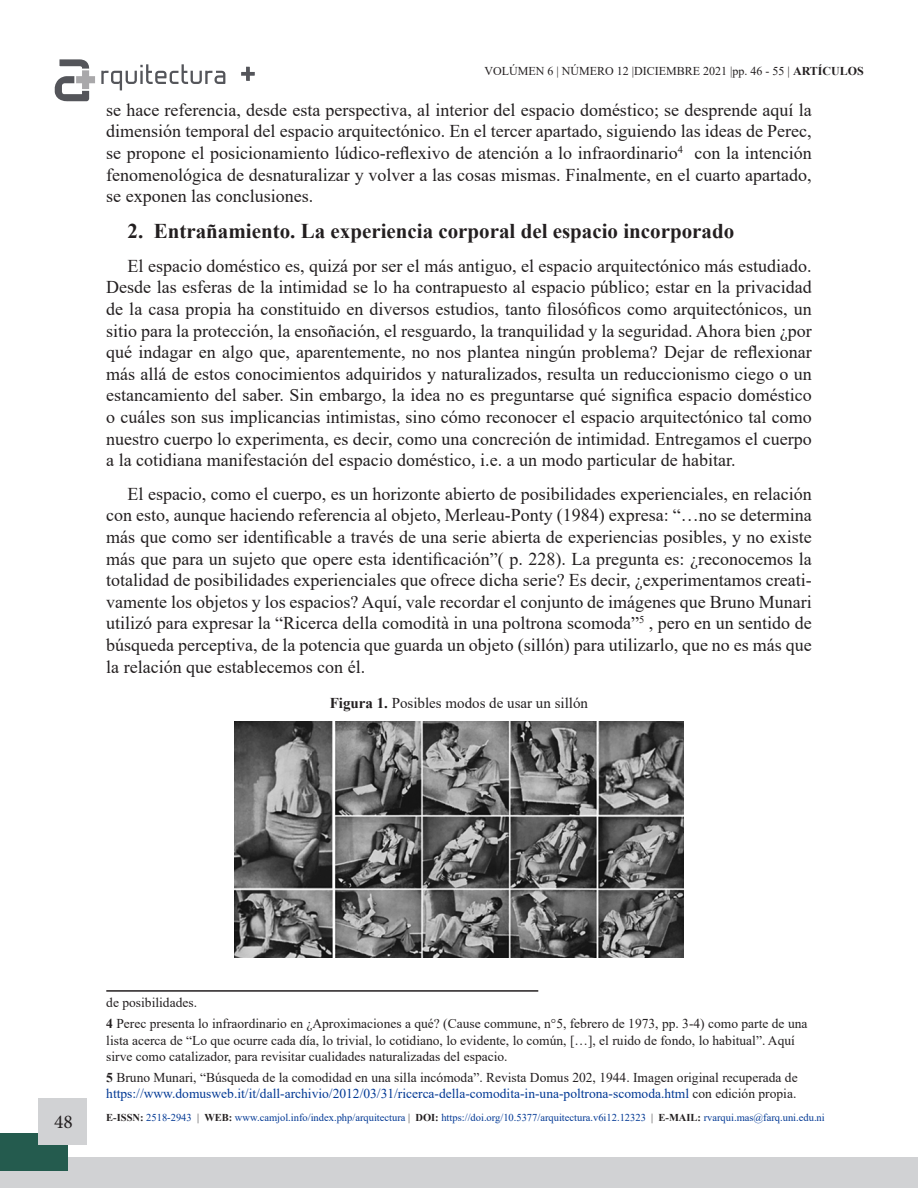
<style>
.page{position:relative;width:918px;height:1188px;background:#fff}
.page>*{position:absolute;margin:0;border:0;box-sizing:border-box;transform-origin:0 0}
.t1{font:700 21px "Times New Roman";color:#231f20}
.t2{font:19.5px "Minion Pro";color:#231f20}
.t3{font:18px/21.6px "Times New Roman";color:#231f20;text-align:justify}
.Texto_de_rótulos{font:15px "Times New Roman";color:#231f20}
.t4{font:13.5px/16.5px "Times New Roman";color:#231f20}
.t5{font:12px "Times New Roman";color:#231f20}
.t6{font:10.5px "Times New Roman";color:#003894}
.s1{font-weight:700}
.s2{color:#003894}
.s3{font-weight:700;color:#231f20}
.s4{color:#231f20}
</style>
<div class="page">
<div style="left:0;top:1157px;width:918px;height:31px;background:#d1d2d4"></div>
<div style="left:0;top:1133px;width:68px;height:38px;background:#245b4e"></div>
<div style="left:39px;top:1098px;width:48px;height:47px;background:#d1d2d4"></div>
<svg style="left:101px;top:64px;width:124px;height:26px"></svg>
<svg style="left:55px;top:59px;width:40px;height:42px"></svg>
<svg style="left:241px;top:67px;width:14px;height:14px"></svg>
<hr style="left:106px;top:990px;width:432px;height:2px;background:#231f20">
<img style="left:235px;top:721px;width:449px;height:237px">
<p class="t5" style="left:484px;top:63px;width:381px">VOLÚMEN 6 | NÚMERO 12 |DICIEMBRE 2021 |pp. 46 - 55 | <span class="s1">ARTÍCULOS</span></p>
<p class="t3" style="left:106px;top:98px;width:707px">se hace referencia, desde esta perspectiva, al interior del espacio doméstico; se desprende aquí la dimensión temporal del espacio arquitectónico. En el tercer apartado, siguiendo las ideas de Perec, se propone el posicionamiento lúdico-reflexivo de atención a lo infraordinario<sup>4</sup> con la intención fenomenológica de desnaturalizar y volver a las cosas mismas. Finalmente, en el cuarto apartado, se exponen las conclusiones.</p>
<p class="t1" style="left:128px;top:216px;width:608px">2. Entrañamiento. La experiencia corporal del espacio incorporado</p>
<p class="t3" style="left:106px;top:254px;width:707px;text-indent:21px">El espacio doméstico es, quizá por ser el más antiguo, el espacio arquitectónico más estudiado.<br>Desde las esferas de la intimidad se lo ha contrapuesto al espacio público; estar en la privacidad de la casa propia ha constituido en diversos estudios, tanto filosóficos como arquitectónicos, un sitio para la protección, la ensoñación, el resguardo, la tranquilidad y la seguridad. Ahora bien ¿por qué indagar en algo que, aparentemente, no nos plantea ningún problema? Dejar de reflexionar más allá de estos conocimientos adquiridos y naturalizados, resulta un reduccionismo ciego o un estancamiento del saber. Sin embargo, la idea no es preguntarse qué significa espacio doméstico o cuáles son sus implicancias intimistas, sino cómo reconocer el espacio arquitectónico tal como nuestro cuerpo lo experimenta, es decir, como una concreción de intimidad. Entregamos el cuerpo a la cotidiana manifestación del espacio doméstico, i.e. a un modo particular de habitar.</p>
<p class="t3" style="left:106px;top:482px;width:707px;text-indent:21px">El espacio, como el cuerpo, es un horizonte abierto de posibilidades experienciales, en relación con esto, aunque haciendo referencia al objeto, Merleau-Ponty (1984) expresa: “…no se determina más que como ser identificable a través de una serie abierta de experiencias posibles, y no existe más que para un sujeto que opere esta identificación”( p. 228). La pregunta es: ¿reconocemos la totalidad de posibilidades experienciales que ofrece dicha serie? Es decir, ¿experimentamos creati&shy;vamente los objetos y los espacios? Aquí, vale recordar el conjunto de imágenes que Bruno Munari utilizó para expresar la “Ricerca della comodità in una poltrona scomoda”<sup>5</sup> , pero en un sentido de búsqueda perceptiva, de la potencia que guarda un objeto (sillón) para utilizarlo, que no es más que la relación que establecemos con él.</p>
<p class="Texto_de_rótulos" style="left:330px;top:693px;width:260px"><span class="s1">Figura 1.</span> Posibles modos de usar un sillón</p>
<p class="t4" style="left:106px;top:994px;width:92px">de posibilidades.</p>
<p class="t4" style="left:106px;top:1015px;width:703px"><span class="s1">4</span> Perec presenta lo infraordinario en ¿Aproximaciones a qué? (Cause commune, n°5, febrero de 1973, pp. 3-4) como parte de una lista acerca de “Lo que ocurre cada día, lo trivial, lo cotidiano, lo evidente, lo común, […], el ruido de fondo, lo habitual”. Aquí sirve como catalizador, para revisitar cualidades naturalizadas del espacio.</p>
<p class="t4" style="left:106px;top:1069px;width:693px"><span class="s1">5</span> Bruno Munari, “Búsqueda de la comodidad en una silla incómoda”. Revista Domus 202, 1944. Imagen original recuperada de <span class="s2">https://www.domusweb.it/it/dall-archivio/2012/03/31/ricerca-della-comodita-in-una-poltrona-scomoda.html</span> con edición propia.</p>
<p class="t2" style="left:54px;top:1108px;width:20px">48</p>
<p class="t6" style="left:106px;top:1110px;width:720px"><span class="s3">E-ISSN:</span> 2518-2943 <span class="s4">|</span> <span class="s3">WEB:</span> www.camjol.info/index.php/arquitectura <span class="s4">|</span> <span class="s3">DOI:</span> https://doi.org/10.5377/arquitectura.v6i12.12323 <span class="s4">|</span> <span class="s3">E-MAIL:</span> rvarqui.mas@farq.uni.edu.ni</p>
</div>
